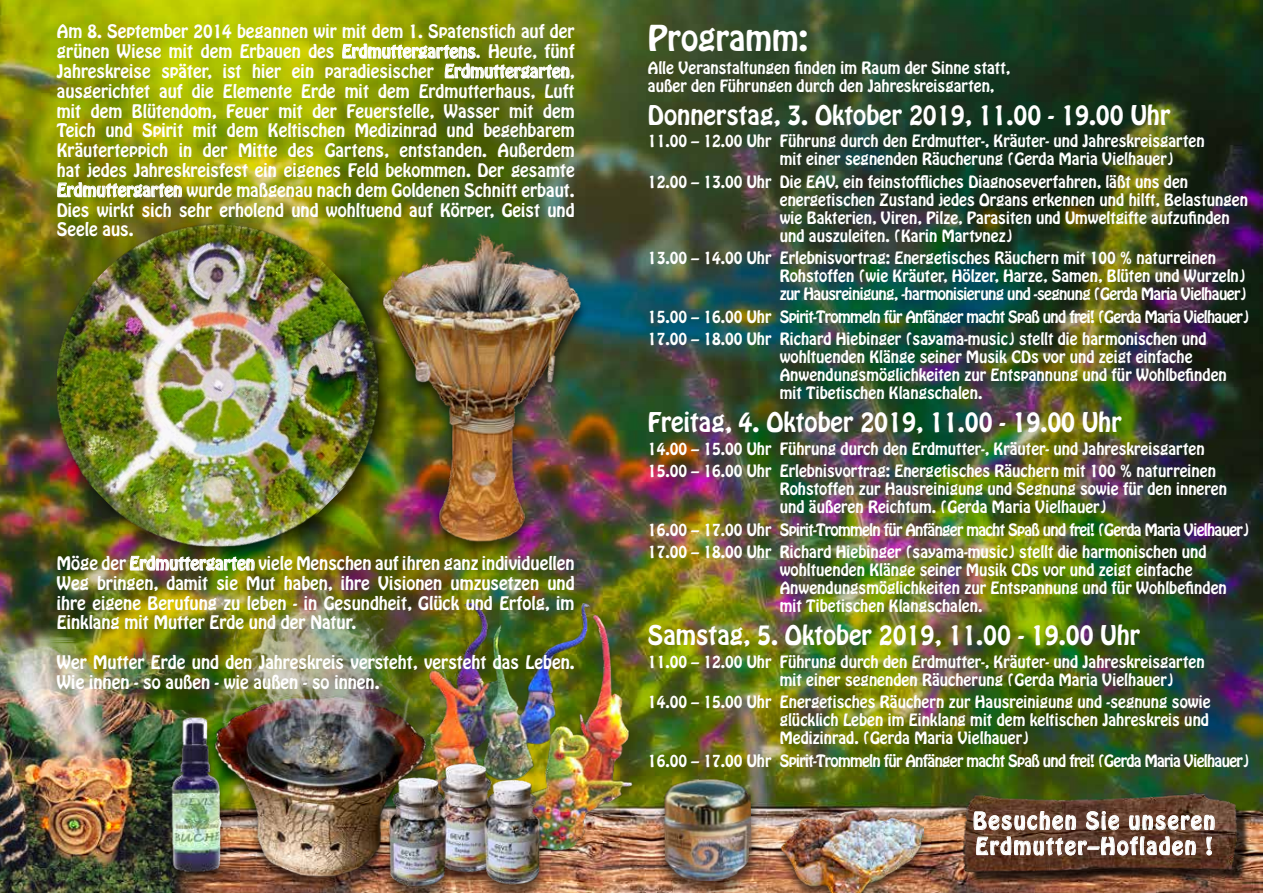
<style>
.page{position:relative;width:1263px;height:893px;background:#fff}
.page>*{position:absolute;margin:0;border:0;box-sizing:border-box;transform-origin:0 0}
.t1{font:31.5px "Hobo Std";color:#fff}
.t2{font:24px "Hobo Std";color:#fff}
.t3{font:21px/25.2px "Hobo Std";letter-spacing:.08em;color:#fff}
.t4{font:16.5px/19.8px "Hobo Std";color:#fff;text-align:justify}
.t5{font:15px/18px "Hobo Std";color:#fff}
.t6{font:15px "Hobo Std";letter-spacing:-.045em;color:#fff}
</style>
<div class="page">
<img style="left:0;top:0;width:1263px;height:893px">
<div style="left:49px;top:216px;width:350px;height:351px;background:#000;opacity:.75"></div>
<img style="left:57px;top:224px;width:32px;height:323px">
<div style="left:775px;top:809px;width:155px;height:84px;background:#000;opacity:.56"></div>
<img style="left:781px;top:809px;width:142px;height:84px">
<img style="left:89px;top:175px;width:859px;height:481px">
<img style="left:437px;top:604px;width:200px;height:258px">
<img style="left:0;top:623px;width:181px;height:270px">
<svg style="left:342px;top:43px;width:228px;height:36px;background:#8f9e35"></svg>
<svg style="left:57px;top:182px;width:125px;height:16px;background:#a6ac60"></svg>
<img style="left:181px;top:590px;width:256px;height:303px">
<img style="left:130px;top:555px;width:125px;height:16px">
<div style="left:655px;top:780px;width:105px;height:113px;background:#000;opacity:.56"></div>
<img style="left:664px;top:778px;width:88px;height:104px">
<div style="left:376px;top:235px;width:212px;height:321px;background:#000;opacity:.56"></div>
<img style="left:375px;top:226px;width:211px;height:318px">
<div style="left:968px;top:799px;width:281px;height:86px;background:#000;opacity:.75"></div>
<img style="left:959px;top:787px;width:283px;height:94px">
<svg style="left:973px;top:811px;width:103px;height:19px;background:#8c7165"></svg>
<svg style="left:1086px;top:811px;width:33px;height:19px"></svg>
<svg style="left:1129px;top:815px;width:86px;height:15px"></svg>
<svg style="left:976px;top:836px;width:220px;height:22px;background:#806558"></svg>
<svg style="left:1206px;top:836px;width:6px;height:20px"></svg>
<div style="left:164px;top:718px;width:65px;height:169px;background:#000;opacity:.56"></div>
<img style="left:141px;top:707px;width:103px;height:174px">
<img style="left:384px;top:757px;width:167px;height:136px">
<p class="t4" style="left:57px;top:22px;width:519px">Am 8. September 2014 begannen wir mit dem 1. Spatenstich auf der grünen Wiese mit dem Erbauen des Erdmuttergartens. Heute, fünf Jahreskreise später, ist hier ein paradiesischer Erdmuttergarten, ausgerichtet auf die Elemente Erde mit dem Erdmutterhaus, Luft mit dem Blütendom, Feuer mit der Feuerstelle, Wasser mit dem Teich und Spirit mit dem Keltischen Medizinrad und begehbarem Kräuterteppich in der Mitte des Gartens, entstanden. Außerdem hat jedes Jahreskreisfest ein eigenes Feld bekommen. Der gesamte Erdmuttergarten wurde maßgenau nach dem Goldenen Schnitt erbaut.<br>Dies wirkt sich sehr erholend und wohltuend auf Körper, Geist und Seele aus.</p>
<p class="t4" style="left:57px;top:554px;width:519px">Möge der Erdmuttergarten viele Menschen auf ihren ganz individuellen Weg bringen, damit sie Mut haben, ihre Visionen umzusetzen und ihre eigene Berufung zu leben - in Gesundheit, Glück und Erfolg, im Einklang mit Mutter Erde und der Natur.</p>
<p class="t4" style="left:57px;top:653px;width:519px">Wer Mutter Erde und den Jahreskreis versteht, versteht das Leben.<br>Wie innen - so außen - wie außen - so innen.</p>
<h1 class="t1" style="left:648px;top:16px;width:161px">Programm:</h1>
<p class="t5" style="left:648px;top:59px;width:364px">Alle Veranstaltungen finden im Raum der Sinne statt, außer den Führungen durch den Jahreskreisgarten,</p>
<h2 class="t2" style="left:648px;top:98px;width:524px">Donnerstag, 3. Oktober 2019, 11.00 - 19.00 Uhr</h2>
<p class="t5" style="left:780px;top:132px;width:426px;text-indent:-132px">11.00 – 12.00 Uhr Führung durch den Erdmutter-, Kräuter- und Jahreskreisgarten mit einer segnenden Räucherung (Gerda Maria Vielhauer)</p>
<p class="t5" style="left:780px;top:173px;width:470px;text-indent:-132px">12.00 – 13.00 Uhr Die EAV, ein feinstoffliches Diagnoseverfahren, läßt uns den energetischen Zustand jedes Organs erkennen und hilft, Belastungen wie Bakterien, Viren, Pilze, Parasiten und Umweltgifte aufzufinden und auszuleiten. (Karin Martynez)</p>
<p class="t5" style="left:780px;top:249px;width:468px;text-indent:-132px">13.00 – 14.00 Uhr Erlebnisvortrag: Energetisches Räuchern mit 100 % naturreinen<br>Rohstoffen (wie Kräuter, Hölzer, Harze, Samen, Blüten und Wurzeln) zur Hausreinigung, -harmonisierung und -segnung (Gerda Maria Vielhauer)</p>
<p class="t5" style="left:648px;top:305px;width:603px;line-height:22.5px">15.00 – 16.00 Uhr Spirit-Trommeln für Anfänger macht Spaß und frei! (Gerda Maria Vielhauer)<br>17.00 – 18.00 Uhr Richard Hiebinger (sayama-music) stellt die harmonischen und</p>
<p class="t5" style="left:780px;top:348px;width:448px">wohltuenden Klänge seiner Musik CDs vor und zeigt einfache<br>Anwendungsmöglichkeiten zur Entspannung und für Wohlbefinden mit Tibetischen Klangschalen.</p>
<h2 class="t2" style="left:648px;top:406px;width:475px">Freitag, 4. Oktober 2019, 11.00 - 19.00 Uhr</h2>
<p class="t5" style="left:648px;top:437px;width:569px;line-height:22.5px">14.00 – 15.00 Uhr Führung durch den Erdmutter-, Kräuter- und Jahreskreisgarten<br>15.00 – 16.00 Uhr Erlebnisvortrag: Energetisches Räuchern mit 100 % naturreinen</p>
<p class="t5" style="left:780px;top:480px;width:449px">Rohstoffen zur Hausreinigung und Segnung sowie für den inneren und äußeren Reichtum. (Gerda Maria Vielhauer)</p>
<p class="t5" style="left:648px;top:518px;width:603px;line-height:22.5px">16.00 – 17.00 Uhr Spirit-Trommeln für Anfänger macht Spaß und frei! (Gerda Maria Vielhauer)<br>17.00 – 18.00 Uhr Richard Hiebinger (sayama-music) stellt die harmonischen und</p>
<p class="t5" style="left:780px;top:561px;width:448px">wohltuenden Klänge seiner Musik CDs vor und zeigt einfache<br>Anwendungsmöglichkeiten zur Entspannung und für Wohlbefinden mit Tibetischen Klangschalen.</p>
<h2 class="t2" style="left:648px;top:619px;width:494px">Samstag, 5. Oktober 2019, 11.00 - 19.00 Uhr</h2>
<p class="t5" style="left:780px;top:653px;width:426px;text-indent:-132px">11.00 – 12.00 Uhr Führung durch den Erdmutter-, Kräuter- und Jahreskreisgarten mit einer segnenden Räucherung (Gerda Maria Vielhauer)</p>
<p class="t5" style="left:780px;top:693px;width:432px;text-align:justify;text-indent:-132px">14.00 – 15.00 Uhr Energetisches Räuchern zur Hausreinigung und -segnung sowie glücklich Leben im Einklang mit dem keltischen Jahreskreis und Medizinrad. (Gerda Maria Vielhauer)</p>
<p class="t6" style="left:648px;top:750px;width:603px">16.00 – 17.00 Uhr Spirit-Trommeln für Anfänger macht Spaß und frei! (Gerda Maria Vielhauer)</p>
<h3 class="t3" style="left:973px;top:809px;width:244px">Besuchen Sie unseren<br>Erdmutter–Hofladen !</h3>
</div>
